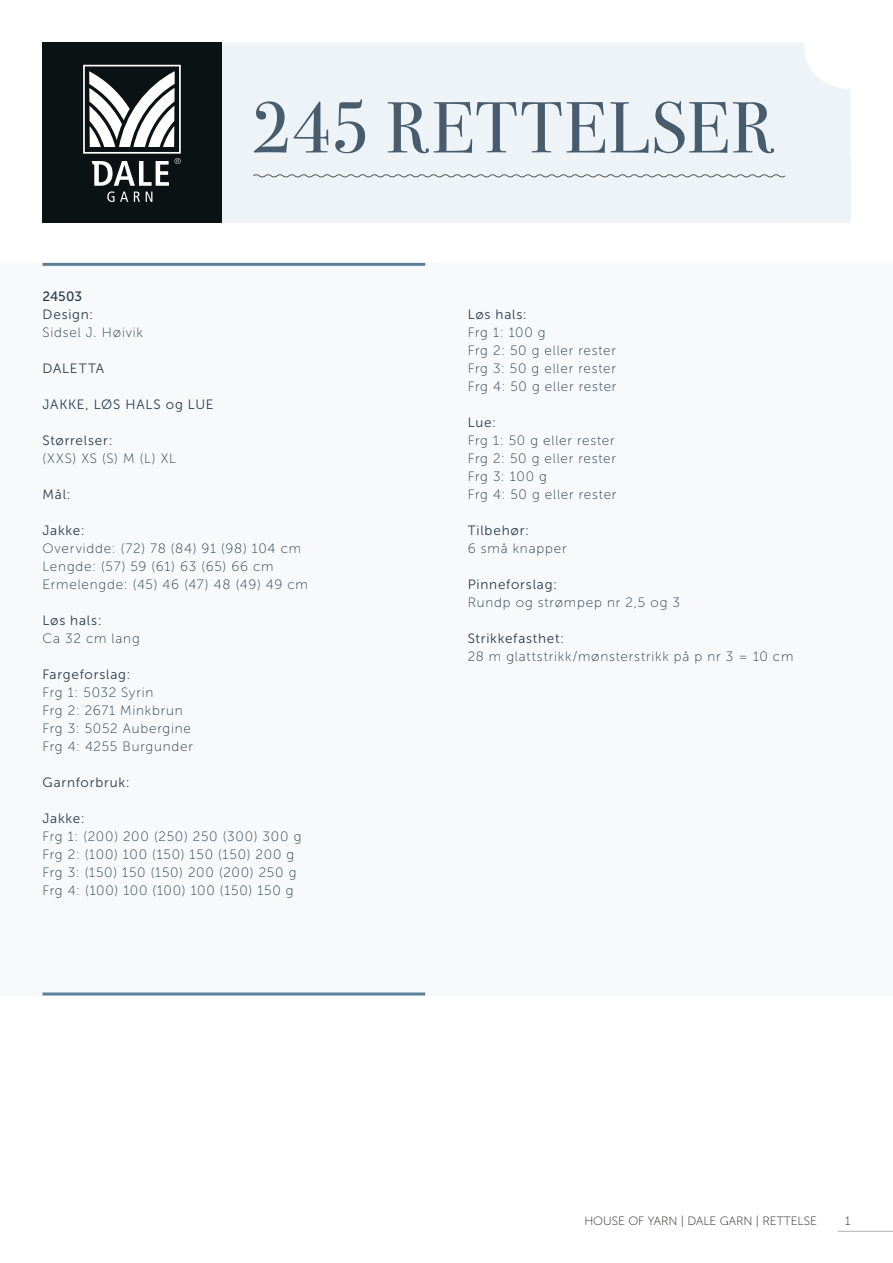
<style>
.page{position:relative;width:893px;height:1263px;background:#fff}
.page>*{position:absolute;margin:0;border:0;box-sizing:border-box;transform-origin:0 0}
.t1{font:72.3px "Bodoni Svty Two ITCTT";letter-spacing:.025em;color:#475c6d}
.t2{font:13.5px/18px "Museo Sans 100";letter-spacing:.055em;color:#273c4e}
.t3{font:13.5px "Museo Sans 300";letter-spacing:.055em;color:#273c4e}
.t4{font:13.5px "Museo Sans 500";color:#273c4e}
.t5{font:12px "Museo Sans 100";color:#1d1d1b}
.s1{font-family:"Museo Sans 300"}
</style>
<div class="page">
<hr style="left:838px;top:1231px;width:55px;height:1px;background:#b3b2b2">
<div style="left:43px;top:43px;width:807px;height:180px;background:#eef3f7;border-radius:47px"></div>
<div style="left:43px;top:43px;width:179px;height:180px;background:#0b1213"></div>
<svg style="left:83px;top:65px;width:98px;height:137px"></svg>
<svg style="left:253px;top:174px;width:597px;height:49px"></svg>
<div style="left:0;top:263px;width:893px;height:732px;background:#f7f9fb"></div>
<hr style="left:43px;top:263px;width:382px;height:3px;background:#5d8099">
<hr style="left:43px;top:992px;width:382px;height:3px;background:#5d8099">
<p class="t1" style="left:252px;top:69px;width:523px">245 RETTELSER</p>
<p class="t4" style="left:43px;top:289px;width:41px">24503</p>
<p class="t2" style="left:43px;top:305px;width:102px"><span class="s1">Design:<br></span>Sidsel J. Høivik</p>
<p class="t3" style="left:43px;top:361px;width:63px">DALETTA</p>
<p class="t3" style="left:43px;top:397px;width:173px">JAKKE, LØS HALS og LUE</p>
<p class="t3" style="left:43px;top:433px;width:72px">Størrelser:</p>
<p class="t2" style="left:43px;top:449px;width:135px">(XXS) XS (S) M (L) XL</p>
<p class="t3" style="left:43px;top:487px;width:30px">Mål:</p>
<p class="t3" style="left:43px;top:523px;width:44px">Jakke:</p>
<p class="t2" style="left:43px;top:539px;width:260px">Overvidde: (72) 78 (84) 91 (98) 104 cm<br>Lengde: (57) 59 (61) 63 (65) 66 cm</p>
<p class="t2" style="left:43px;top:575px;width:267px">Ermelengde: (45) 46 (47) 48 (49) 49 cm</p>
<p class="t3" style="left:43px;top:613px;width:61px">Løs hals:</p>
<p class="t2" style="left:43px;top:629px;width:99px">Ca 32 cm lang</p>
<p class="t3" style="left:43px;top:667px;width:89px">Fargeforslag:</p>
<p class="t2" style="left:43px;top:683px;width:112px">Frg 1: 5032 Syrin</p>
<p class="t2" style="left:43px;top:701px;width:142px">Frg 2: 2671 Minkbrun</p>
<p class="t2" style="left:43px;top:719px;width:150px">Frg 3: 5052 Aubergine</p>
<p class="t2" style="left:43px;top:737px;width:152px">Frg 4: 4255 Burgunder</p>
<p class="t3" style="left:43px;top:775px;width:89px">Garnforbruk:</p>
<p class="t3" style="left:43px;top:811px;width:44px">Jakke:</p>
<p class="t2" style="left:43px;top:827px;width:260px">Frg 1: (200) 200 (250) 250 (300) 300 g</p>
<p class="t2" style="left:43px;top:845px;width:253px">Frg 2: (100) 100 (150) 150 (150) 200 g</p>
<p class="t2" style="left:43px;top:863px;width:255px">Frg 3: (150) 150 (150) 200 (200) 250 g</p>
<p class="t2" style="left:43px;top:881px;width:253px">Frg 4: (100) 100 (100) 100 (150) 150 g</p>
<p class="t3" style="left:468px;top:307px;width:61px">Løs hals:</p>
<p class="t2" style="left:468px;top:323px;width:79px">Frg 1: 100 g</p>
<p class="t2" style="left:468px;top:341px;width:150px">Frg 2: 50 g eller rester</p>
<p class="t2" style="left:468px;top:359px;width:150px">Frg 3: 50 g eller rester</p>
<p class="t2" style="left:468px;top:377px;width:150px">Frg 4: 50 g eller rester</p>
<p class="t3" style="left:468px;top:415px;width:30px">Lue:</p>
<p class="t2" style="left:468px;top:431px;width:149px">Frg 1: 50 g eller rester</p>
<p class="t2" style="left:468px;top:449px;width:150px">Frg 2: 50 g eller rester</p>
<p class="t2" style="left:468px;top:467px;width:81px">Frg 3: 100 g</p>
<p class="t2" style="left:468px;top:485px;width:150px">Frg 4: 50 g eller rester</p>
<p class="t3" style="left:468px;top:523px;width:63px">Tilbehør:</p>
<p class="t2" style="left:468px;top:539px;width:100px">6 små knapper</p>
<p class="t3" style="left:468px;top:577px;width:91px">Pinneforslag:</p>
<p class="t2" style="left:468px;top:593px;width:214px">Rundp og strømpep nr 2,5 og 3</p>
<p class="t3" style="left:468px;top:631px;width:98px">Strikkefasthet:</p>
<p class="t2" style="left:468px;top:647px;width:327px">28 m glattstrikk/mønsterstrikk på p nr 3 = 10 cm</p>
<p class="t5" style="left:584px;top:1215px;width:234px">HOUSE OF YARN | DALE GARN | RETTELSE</p>
<p class="t5" style="left:845px;top:1215px;width:7px">1</p>
</div>
